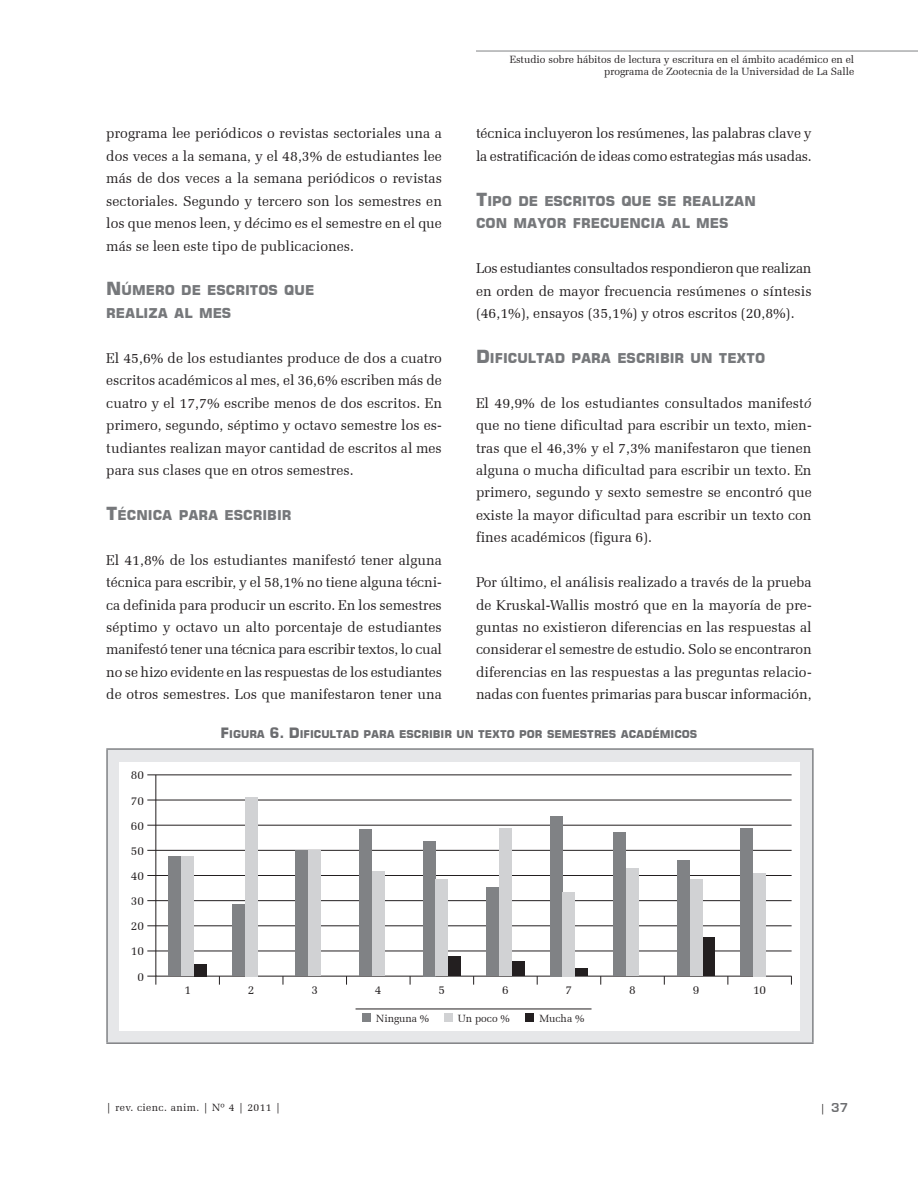
<style>
.page{position:relative;width:918px;height:1188px;background:#fff}
.page>*{position:absolute;margin:0;border:0;box-sizing:border-box;transform-origin:0 0}
.t1{font:14.25px/22.5px "Zapf Elliptical 711 BT";letter-spacing:.005em;color:#231f20;text-align:justify}
.t2{font:14.25px/22.5px "Zapf Elliptical 711 BT";letter-spacing:-.015em;color:#231f20}
.t3{font:700 13.5px/22.5px "Square 721 BT";color:#76787b}
.t4{font:12px/25.2px "Zapf Elliptical 711 BT";color:#231f20;text-align:justify}
.t5{font:12px "Square 721 Dm Normal";color:#6c6d70}
.t6{font:700 10.65px "Square 721 BT";letter-spacing:-.005em;color:#6c6d70}
.t7{font:10.5px/12.6px "Zapf Elliptical 711 BT";color:#231f20;text-align:right}
.t8{font:10.5px "Zapf Elliptical 711 BT";letter-spacing:.035em;color:#231f20}
.s1{font-style:italic}
.s2{font-size:18px}
.s3{font-size:14.25px}
.s4{font-family:"Zapf Elliptical 711 BT";font-size:10.5px;color:#231f20}
</style>
<div class="page">
<hr style="left:476px;top:51px;width:442px;height:1px;background:#808285">
<div style="left:107px;top:749px;width:706px;height:294px;background:#e6e7e9"></div>
<hr style="left:106px;top:748px;width:708px;height:2px;background:#808285">
<hr style="left:106px;top:750px;width:2px;height:292px;background:#808285">
<hr style="left:812px;top:750px;width:2px;height:292px;background:#808285">
<hr style="left:106px;top:1042px;width:708px;height:2px;background:#808285">
<div style="left:120px;top:762px;width:680px;height:268px;background:#fff"></div>
<hr style="left:147px;top:775px;width:645px;height:1px;background:#231f20">
<hr style="left:147px;top:800px;width:645px;height:1px;background:#231f20">
<hr style="left:147px;top:825px;width:645px;height:1px;background:#231f20">
<hr style="left:147px;top:850px;width:645px;height:1px;background:#231f20">
<hr style="left:147px;top:875px;width:645px;height:1px;background:#231f20">
<hr style="left:147px;top:900px;width:645px;height:1px;background:#231f20">
<hr style="left:147px;top:926px;width:645px;height:1px;background:#231f20">
<hr style="left:147px;top:951px;width:645px;height:1px;background:#231f20">
<svg style="left:155px;top:774px;width:637px;height:203px"></svg>
<div style="left:194px;top:964px;width:13px;height:12px;background:#231f20"></div>
<div style="left:169px;top:856px;width:12px;height:120px;background:#808285"></div>
<div style="left:181px;top:856px;width:13px;height:120px;background:#d1d2d4"></div>
<div style="left:232px;top:905px;width:13px;height:71px;background:#808285"></div>
<div style="left:245px;top:797px;width:13px;height:179px;background:#d1d2d4"></div>
<div style="left:296px;top:851px;width:12px;height:125px;background:#808285"></div>
<div style="left:308px;top:851px;width:13px;height:125px;background:#d1d2d4"></div>
<div style="left:423px;top:841px;width:12px;height:135px;background:#808285"></div>
<div style="left:435px;top:879px;width:13px;height:97px;background:#d1d2d4"></div>
<div style="left:448px;top:957px;width:13px;height:19px;background:#231f20"></div>
<div style="left:512px;top:962px;width:13px;height:14px;background:#231f20"></div>
<div style="left:486px;top:887px;width:13px;height:89px;background:#808285"></div>
<div style="left:499px;top:828px;width:13px;height:148px;background:#d1d2d4"></div>
<div style="left:575px;top:968px;width:13px;height:8px;background:#231f20"></div>
<div style="left:550px;top:816px;width:13px;height:160px;background:#808285"></div>
<div style="left:563px;top:892px;width:12px;height:84px;background:#d1d2d4"></div>
<div style="left:613px;top:833px;width:13px;height:143px;background:#808285"></div>
<div style="left:626px;top:869px;width:13px;height:107px;background:#d1d2d4"></div>
<div style="left:741px;top:828px;width:12px;height:148px;background:#808285"></div>
<div style="left:753px;top:873px;width:13px;height:103px;background:#d1d2d4"></div>
<svg style="left:147px;top:976px;width:10px;height:9px"></svg>
<div style="left:362px;top:1013px;width:9px;height:9px;background:#808285"></div>
<div style="left:444px;top:1013px;width:8px;height:9px;background:#d1d2d4"></div>
<div style="left:526px;top:1013px;width:8px;height:9px;background:#231f20"></div>
<hr style="left:356px;top:1009px;width:236px;height:1px;background:#231f20">
<div style="left:372px;top:871px;width:13px;height:105px;background:#d1d2d4"></div>
<div style="left:359px;top:829px;width:13px;height:147px;background:#808285"></div>
<div style="left:702px;top:938px;width:13px;height:38px;background:#231f20"></div>
<div style="left:690px;top:880px;width:12px;height:96px;background:#d1d2d4"></div>
<div style="left:677px;top:860px;width:13px;height:116px;background:#808285"></div>
<p class="t7" style="left:510px;top:53px;width:346px">Estudio sobre hábitos de lectura y escritura en el ámbito académico en el programa de Zootecnia de la Universidad de La Salle</p>
<p class="t1" style="left:106px;top:122px;width:337px">programa lee periódicos o revistas sectoriales una a dos veces a la semana, y el 48,3% de estudiantes lee más de dos veces a la semana periódicos o revistas sectoriales. Segundo y tercero son los semestres en los que menos leen, y d<span class="s1">é</span>cimo es el semestre en el que más se leen este tipo de publicaciones.</p>
<p class="t3" style="left:106px;top:279px;width:209px"><span class="s2">N</span> ÚMERO DE ESCRITOS QUE<br>REALIZA AL MES</p>
<p class="t1" style="left:106px;top:347px;width:337px">El 45,6% de los estudiantes produce de dos a cuatro escritos académicos al mes, el 36,6% escriben más de cuatro y el 17,7% escribe menos de dos escritos. En primero, segundo, séptimo y octavo semestre los es&shy;tudiantes realizan mayor cantidad de escritos al mes para sus clases que en otros semestres.</p>
<p class="t3" style="left:106px;top:504px;width:185px"><span class="s2">T</span>ÉCNICA PARA ESCRIBIR</p>
<p class="t1" style="left:106px;top:548px;width:337px">El 41,8% de los estudiantes manifest<span class="s1">ó</span> tener alguna técnica para escribir, y el 58,1% no tiene alguna técni&shy;ca definida para producir un escrito. En los semestres séptimo y octavo un alto porcentaje de estudiantes manifestó tener una técnica para escribir textos, lo cual no se hizo evidente en las respuestas de los estudiantes de otros semestres. Los que manifestaron tener una</p>
<p class="t2" style="left:476px;top:122px;width:337px">técnica incluyeron los resúmenes, las palabras clave y la estratificación de ideas como estrategias más usadas.</p>
<p class="t3" style="left:476px;top:190px;width:281px"><span class="s2">T</span>IPO DE ESCRITOS QUE SE REALIZAN<br>CON MAYOR FRECUENCIA AL MES</p>
<p class="t1" style="left:476px;top:257px;width:337px">Los estudiantes consultados respondieron que realizan en orden de mayor frecuencia resúmenes o síntesis (46,1%), ensayos (35,1%) y otros escritos (20,8%).</p>
<p class="t3" style="left:476px;top:347px;width:291px"><span class="s2">D</span>IFICULTAD PARA ESCRIBIR UN TEXTO</p>
<p class="t1" style="left:476px;top:392px;width:337px">El 49,9% de los estudiantes consultados manifest<span class="s1">ó </span>que no tiene dificultad para escribir un texto, mien&shy;tras que el 46,3% y el 7,3% manifestaron que tienen alguna o mucha dificultad para escribir un texto. En primero, segundo y sexto semestre se encontró que existe la mayor dificultad para escribir un texto con fines académicos (figura 6).</p>
<p class="t1" style="left:476px;top:571px;width:337px">Por último, el análisis realizado a través de la prueba de Kruskal-Wallis mostró que en la mayoría de pre&shy;guntas no existieron diferencias en las respuestas al considerar el semestre de estudio. Solo se encontraron diferencias en las respuestas a las preguntas relacio&shy;nadas con fuentes primarias para buscar información,</p>
<p class="t6" style="left:221px;top:728px;width:478px"><span class="s3">F</span>IGURA <span class="s3">6. D</span>IFICULTAD PARA ESCRIBIR UN TEXTO POR SEMESTRES ACADÉMICOS</p>
<p class="t4" style="left:131px;top:763px;width:15px">80<br>70<br>60<br>50<br>40<br>30<br>20<br>10</p>
<p class="t4" style="left:138px;top:964px;width:8px">0</p>
<p class="t4" style="left:184px;top:977px;width:8px">1</p>
<p class="t4" style="left:248px;top:977px;width:8px">2</p>
<p class="t4" style="left:311px;top:977px;width:8px">3</p>
<p class="t4" style="left:375px;top:977px;width:8px">4</p>
<p class="t4" style="left:439px;top:977px;width:8px">5</p>
<p class="t4" style="left:502px;top:977px;width:8px">6</p>
<p class="t4" style="left:566px;top:977px;width:8px">7</p>
<p class="t4" style="left:629px;top:977px;width:8px">8</p>
<p class="t4" style="left:693px;top:977px;width:8px">9</p>
<p class="t4" style="left:753px;top:977px;width:15px">10</p>
<p class="t7" style="left:376px;top:1012px;width:54px">Ninguna %</p>
<p class="t7" style="left:458px;top:1012px;width:54px">Un poco %</p>
<p class="t7" style="left:539px;top:1012px;width:47px">Mucha %</p>
<p class="t8" style="left:106px;top:1101px;width:176px">| rev. cienc. anim. | Nº 4 | 2011 |</p>
<p class="t5" style="left:820px;top:1100px;width:29px"><span class="s4">|</span> 37</p>
</div>
